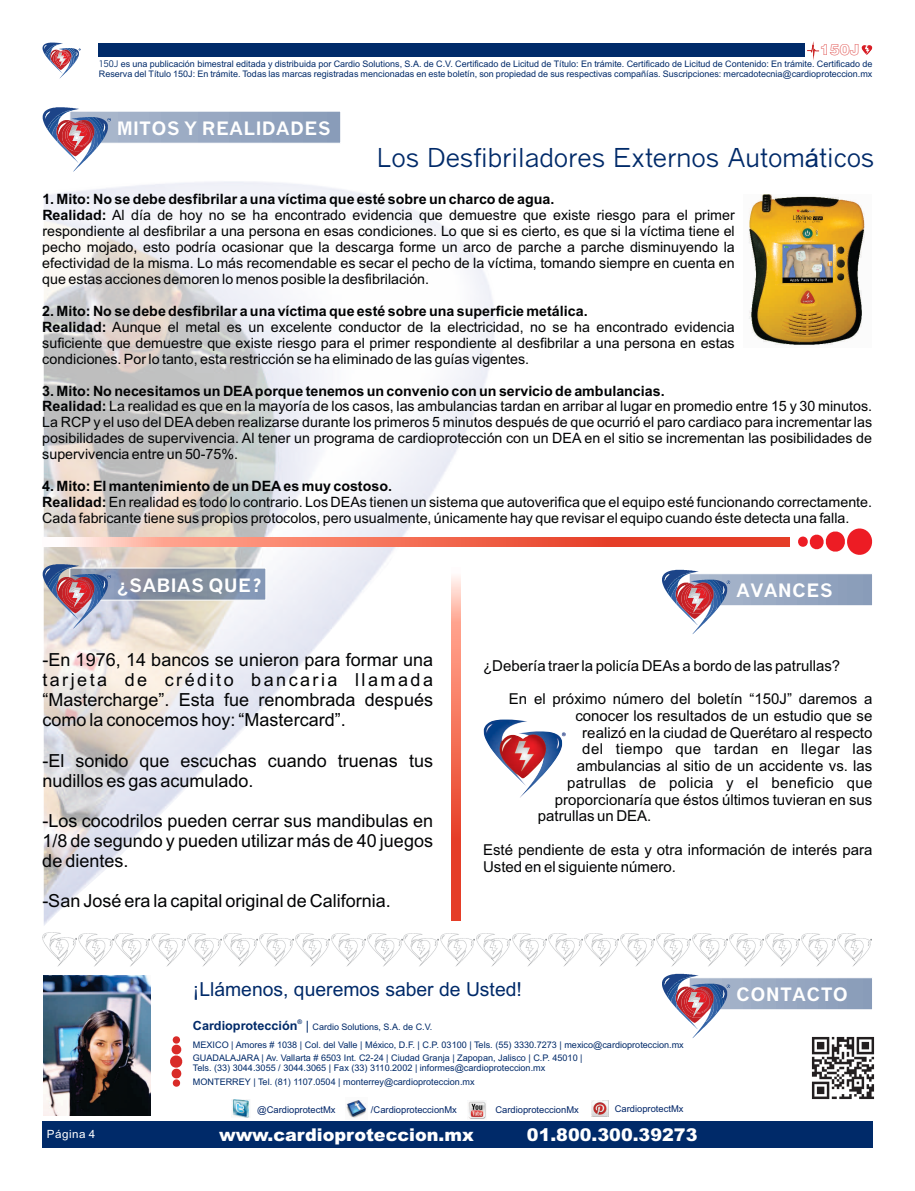
<style>
.page{position:relative;width:915px;height:1191px;background:#fff}
.page>*{position:absolute;margin:0;border:0;box-sizing:border-box;transform-origin:0 0}
.t1{font:25.65px "Quick Type";color:#002a69}
.t2{font:19.35px "Arial";color:#002a69}
.t3{font:18px/20.1px "Arial";color:#020304;text-align:justify}
.t4{font:700 18px "Quick Type";letter-spacing:.045em;color:#fff}
.t5{font:900 17.55px "Arial";color:#fff}
.t6{font:15.15px "Swiss 721 BT Black Outline";color:#d92b28}
.t7{font:15px/16.8px "Arial";color:#020304}
.t8{font:15px "Arial";letter-spacing:.02em;color:#020304}
.t9{font:15px "Arial";letter-spacing:.025em;color:#020304}
.t10{font:14.25px/15.9px "Arial";color:#020304}
.t11{font:11.25px "Arial";letter-spacing:.045em;color:#fff}
.t12{font:9.3px "Arial";color:#002568}
.t13{font:9.15px/10.2px "Arial";color:#002a69}
.t14{font:9px/10.1px "Arial";color:#002a69}
.t15{font:700 6.3px "Arial";color:#002a69}
.s1{font-family:"Quick Type"}
.s2{font-family:"Arial"}
.s3{font-weight:700}
.s4{font-weight:700;font-size:12.6px}
.s5{font-size:12.6px}
</style>
<div class="page">
<img style="left:44px;top:181px;width:454px;height:745px">
<svg style="left:44px;top:538px;width:745px;height:8px;background:#f27661"></svg>
<svg style="left:798px;top:528px;width:75px;height:27px"></svg>
<svg style="left:451px;top:567px;width:9px;height:353px;background:#f27660"></svg>
<img style="left:43px;top:975px;width:108px;height:140px">
<div style="left:98px;top:43px;width:706px;height:14px;background:#002a69"></div>
<svg style="left:43px;top:43px;width:37px;height:35px"></svg>
<div style="left:43px;top:1121px;width:829px;height:27px;background:#002a69"></div>
<svg style="left:729px;top:979px;width:141px;height:28px;background:#95a6c0"></svg>
<div style="left:689px;top:977px;width:183px;height:32px;border:1px solid #fff"></div>
<svg style="left:662px;top:973px;width:67px;height:65px"></svg>
<img style="left:811px;top:1036px;width:64px;height:64px">
<svg style="left:170px;top:1036px;width:13px;height:51px"></svg>
<img style="left:232px;top:1099px;width:18px;height:19px">
<img style="left:346px;top:1100px;width:20px;height:18px">
<img style="left:468px;top:1100px;width:18px;height:19px">
<img style="left:591px;top:1100px;width:17px;height:16px">
<img style="left:42px;top:933px;width:34px;height:33px">
<img style="left:79px;top:933px;width:34px;height:33px">
<img style="left:115px;top:933px;width:34px;height:33px">
<img style="left:151px;top:933px;width:34px;height:33px">
<img style="left:187px;top:933px;width:34px;height:33px">
<img style="left:223px;top:933px;width:34px;height:33px">
<img style="left:259px;top:933px;width:34px;height:33px">
<img style="left:295px;top:933px;width:34px;height:33px">
<img style="left:331px;top:933px;width:71px;height:33px">
<img style="left:404px;top:933px;width:34px;height:33px">
<img style="left:440px;top:933px;width:34px;height:33px">
<img style="left:476px;top:933px;width:34px;height:33px">
<img style="left:512px;top:933px;width:34px;height:33px">
<img style="left:548px;top:933px;width:34px;height:33px">
<img style="left:584px;top:933px;width:34px;height:33px">
<img style="left:620px;top:933px;width:34px;height:33px">
<img style="left:656px;top:933px;width:34px;height:33px">
<img style="left:692px;top:933px;width:34px;height:33px">
<img style="left:729px;top:933px;width:70px;height:33px">
<img style="left:801px;top:933px;width:34px;height:33px">
<img style="left:837px;top:933px;width:34px;height:33px">
<svg style="left:861px;top:45px;width:11px;height:10px"></svg>
<svg style="left:807px;top:42px;width:12px;height:17px"></svg>
<svg style="left:111px;top:113px;width:227px;height:28px;background:#96a7c1"></svg>
<div style="left:70px;top:111px;width:270px;height:32px;border:1px solid #fff"></div>
<svg style="left:43px;top:107px;width:68px;height:65px"></svg>
<svg style="left:729px;top:575px;width:141px;height:29px;background:#95a6c0"></svg>
<div style="left:689px;top:573px;width:183px;height:33px;border:1px solid #fff"></div>
<svg style="left:662px;top:570px;width:67px;height:64px"></svg>
<svg style="left:111px;top:570px;width:153px;height:28px;background:#828fa3"></svg>
<div style="left:70px;top:568px;width:196px;height:32px;border:1px solid #fff"></div>
<svg style="left:43px;top:564px;width:68px;height:64px;background:#a794a8"></svg>
<img style="left:749px;top:195px;width:116px;height:150px">
<img style="left:483px;top:719px;width:82px;height:79px">
<p class="t6" style="left:819px;top:44px;width:41px">150J</p>
<p class="t14" style="left:99px;top:60px;width:774px"><span class="s1">150J</span> es una publicación bimestral editada y distribuida por Cardio Solutions, S.A. de C.V. Certificado de Licitud de Título: En trámite. Certificado de Licitud de Contenido: En trámite. Certificado de<br>Reserva del Título 150J: En trámite. Todas las marcas registradas mencionadas en este boletín, son propiedad de sus respectivas compañías. Suscripciones: mercadotecnia@cardioproteccion.mx</p>
<p class="t4" style="left:117px;top:121px;width:214px">MITOS Y REALIDADES</p>
<h1 class="t1" style="left:377px;top:147px;width:498px">Los Desfibriladores Externos Autom<span class="s2">á</span>ticos</h1>
<p class="t10" style="left:42px;top:193px;width:693px"><span class="s3">1. Mito: No se debe desfibrilar a una víctima que esté sobre un charco de agua.<br>Realidad:</span> Al día de hoy no se ha encontrado evidencia que demuestre que existe riesgo para el primer respondiente al desfibrilar a una persona en esas condiciones. Lo que si es cierto, es que si la víctima tiene el pecho mojado, esto podría ocasionar que la descarga forme un arco de parche a parche disminuyendo la efectividad de la misma. Lo más recomendable es secar el pecho de la víctima, tomando siempre en cuenta en que estas acciones demoren lo menos posible la desfibrilación.</p>
<p class="t10" style="left:42px;top:304px;width:693px"><span class="s3">2. Mito: No se debe desfibrilar a una víctima que esté sobre una superficie metálica.<br>Realidad:</span> Aunque el metal es un excelente conductor de la electricidad, no se ha encontrado evidencia suficiente que demuestre que existe riesgo para el primer respondiente al desfibrilar a una persona en estas condiciones. Por lo tanto, esta restricción se ha eliminado de las guías vigentes.</p>
<p class="t10" style="left:42px;top:384px;width:831px"><span class="s3">3. Mito: No necesitamos un DEAporque tenemos un convenio con un servicio de ambulancias.<br>Realidad:</span> La realidad es que en la mayoría de los casos, las ambulancias tardan en arribar al lugar en promedio entre 15 y 30 minutos.<br>La RCP y el uso del DEAdeben realizarse durante los primeros 5 minutos después de que ocurrió el paro cardiaco para incrementar las posibilidades de supervivencia. Al tener un programa de cardioprotección con un DEA en el sitio se incrementan las posibilidades de supervivencia entre un 50-75%.</p>
<p class="t10" style="left:42px;top:479px;width:831px"><span class="s3">4. Mito: El mantenimiento de un DEAes muy costoso.<br>Realidad:</span> En realidad es todo lo contrario. Los DEAs tienen un sistema que autoverifica que el equipo esté funcionando correctamente.<br>Cada fabricante tiene sus propios protocolos, pero usualmente, únicamente hay que revisar el equipo cuando éste detecta una falla.</p>
<p class="t4" style="left:117px;top:577px;width:147px"><span class="s2">¿</span>SABIAS QUE?</p>
<p class="t4" style="left:736px;top:583px;width:97px">AVANCES</p>
<p class="t3" style="left:42px;top:651px;width:392px">-En 1976, 14 bancos se unieron para formar una tarjeta de crédito bancaria llamada “Mastercharge”. Esta fue renombrada después como la conocemos hoy: “Mastercard”.</p>
<p class="t3" style="left:42px;top:752px;width:392px">-El sonido que escuchas cuando truenas tus nudillos es gas acumulado.</p>
<p class="t3" style="left:42px;top:812px;width:392px">-Los cocodrilos pueden cerrar sus mandibulas en 1/8 de segundo y pueden utilizar más de 40 juegos de dientes.</p>
<p class="t3" style="left:42px;top:892px;width:350px">-San José era la capital original de California.</p>
<p class="t7" style="left:483px;top:658px;width:358px">¿Debería traer la policía DEAs a bordo de las patrullas?</p>
<p class="t7" style="left:508px;top:691px;width:365px">En el próximo número del boletín “150J” daremos a</p>
<p class="t7" style="left:575px;top:708px;width:298px">conocer los resultados de un estudio que se</p>
<p class="t7" style="left:582px;top:725px;width:291px">realizó en la ciudad de Querétaro al respecto</p>
<p class="t9" style="left:582px;top:743px;width:291px">del tiempo que tardan en llegar las</p>
<p class="t7" style="left:576px;top:759px;width:297px">ambulancias al sitio de un accidente vs. las</p>
<p class="t8" style="left:567px;top:777px;width:306px">patrullas de policia y el beneficio que</p>
<p class="t7" style="left:554px;top:792px;width:319px">proporcionaría que éstos últimos tuvieran en sus</p>
<p class="t7" style="left:537px;top:809px;width:115px">patrullas un DEA.</p>
<p class="t7" style="left:483px;top:842px;width:390px">Esté pendiente de esta y otra información de interés para<br>Usted en el siguiente número.</p>
<h2 class="t2" style="left:193px;top:981px;width:330px">¡Llámenos, queremos saber de Usted!</h2>
<p class="t15" style="left:297px;top:1019px;width:6px">®</p>
<p class="t14" style="left:193px;top:1022px;width:241px"><span class="s4">Cardioprotección</span> <span class="s5">|</span> Cardio Solutions, S.A. de C.V.</p>
<p class="t13" style="left:193px;top:1053px;width:391px">GUADALAJARA | Av. Vallarta # 6503 Int. C2-24 | Ciudad Granja | Zapopan, Jalisco | C.P. 45010 |<br>Tels. (33) 3044.3055 / 3044.3065 | Fax (33) 3110.2002 | informes@cardioproteccion.mx</p>
<p class="t13" style="left:193px;top:1040px;width:492px">MEXICO | Amores # 1038 | Col. del Valle | México, D.F. | C.P. 03100 | Tels. (55) 3330.7273 | mexico@cardioproteccion.mx</p>
<p class="t13" style="left:193px;top:1077px;width:283px">MONTERREY | Tel. (81) 1107.0504 | monterrey@cardioproteccion.mx</p>
<p class="t12" style="left:257px;top:1106px;width:80px">@CardioprotectMx</p>
<p class="t12" style="left:371px;top:1105px;width:87px">/CardioproteccionMx</p>
<p class="t12" style="left:495px;top:1106px;width:85px">CardioproteccionMx</p>
<p class="t12" style="left:614px;top:1105px;width:70px">CardioprotectMx</p>
<p class="t11" style="left:47px;top:1130px;width:50px">Página 4</p>
<p class="t5" style="left:219px;top:1128px;width:256px">www.cardioproteccion.mx</p>
<p class="t5" style="left:526px;top:1128px;width:172px">01.800.300.39273</p>
<p class="t4" style="left:736px;top:987px;width:113px">CONTACTO</p>
</div>
